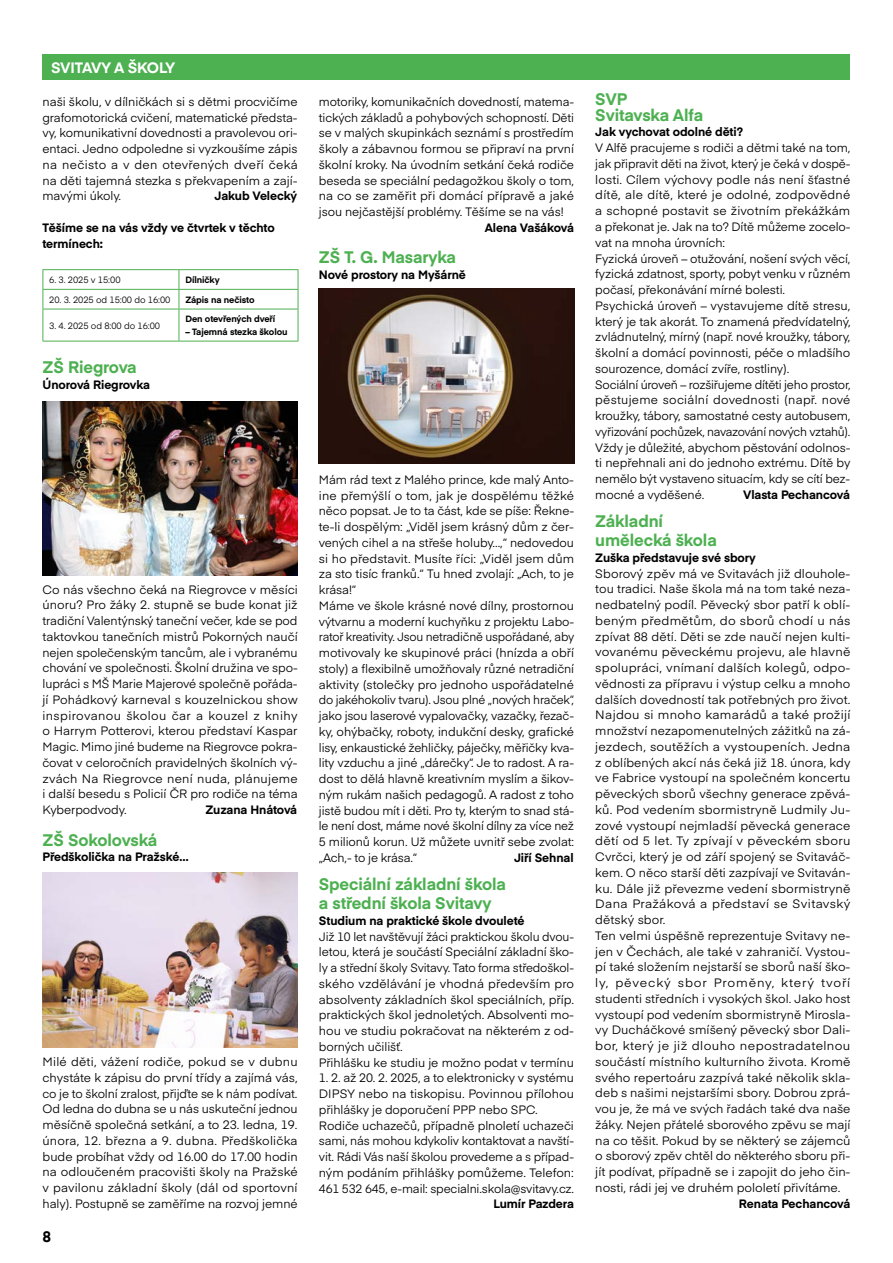
<style>
.page{position:relative;width:893px;height:1263px;background:#fff}
.page>*{position:absolute;margin:0;border:0;box-sizing:border-box;transform-origin:0 0}
.t1{font:700 16.5px/18.8px "Eina 01";letter-spacing:-.005em;color:#4db051}
.t2{font:700 15px "Eina 03";letter-spacing:-.015em;color:#fff}
.t3{font:700 15px "Eina 01";color:#000}
.t4{font:12px/15.8px "Eina 01";letter-spacing:-.005em;color:#000}
.t5{font:700 12px/15.8px "Eina 01";letter-spacing:-.005em;color:#000}
.t6{font:700 9px "Eina 01";letter-spacing:-.005em;color:#000}
.t7{font:9px "Eina 01";letter-spacing:-.005em;color:#000}
</style>
<div class="page">
<div style="left:43px;top:54px;width:807px;height:26px;background:#4db051"></div>
<hr style="left:43px;top:269px;width:136px;height:1px;background:#4db051">
<hr style="left:179px;top:269px;width:119px;height:1px;background:#4db051">
<hr style="left:43px;top:289px;width:136px;height:1px;background:#4db051">
<svg style="left:43px;top:270px;width:1px;height:39px"></svg>
<hr style="left:179px;top:289px;width:119px;height:1px;background:#4db051">
<svg style="left:179px;top:270px;width:1px;height:39px"></svg>
<svg style="left:298px;top:270px;width:1px;height:39px"></svg>
<hr style="left:43px;top:309px;width:136px;height:1px;background:#4db051">
<hr style="left:43px;top:309px;width:1px;height:32px;background:#4db051">
<hr style="left:179px;top:309px;width:119px;height:1px;background:#4db051">
<hr style="left:179px;top:309px;width:1px;height:32px;background:#4db051">
<hr style="left:298px;top:309px;width:1px;height:32px;background:#4db051">
<hr style="left:43px;top:341px;width:136px;height:1px;background:#4db051">
<hr style="left:179px;top:341px;width:119px;height:1px;background:#4db051">
<img style="left:43px;top:401px;width:255px;height:174px">
<img style="left:319px;top:289px;width:255px;height:174px">
<img style="left:43px;top:873px;width:255px;height:174px">
<p class="t2" style="left:51px;top:57px;width:126px">SVITAVY A ŠKOLY</p>
<p class="t4" style="left:43px;top:93px;width:257px;text-align:justify">naši školu, v dílničkách si s dětmi procvičíme grafomotorická cvičení, matematické předsta&shy;vy, komunikativní dovednosti a pravolevou ori&shy;entaci. Jedno odpoledne si vyzkoušíme zápis na nečisto a v den otevřených dveří čeká na děti tajemná stezka s překvapením a zají&shy;mavými úkoly.</p>
<p class="t5" style="left:214px;top:187px;width:84px">Jakub Velecký</p>
<p class="t5" style="left:43px;top:219px;width:234px">Těšíme se na vás vždy ve čtvrtek v těchto termínech:</p>
<p class="t7" style="left:49px;top:273px;width:73px">6. 3. 2025 v 15:00</p>
<p class="t6" style="left:185px;top:273px;width:36px">Dílničky</p>
<p class="t7" style="left:49px;top:293px;width:123px">20. 3. 2025 od 15:00 do 16:00</p>
<p class="t6" style="left:185px;top:293px;width:71px">Zápis na nečisto</p>
<p class="t7" style="left:49px;top:319px;width:112px">3. 4. 2025 od 8:00 do 16:00</p>
<p class="t6" style="left:185px;top:312px;width:92px">Den otevřených dveří</p>
<p class="t6" style="left:185px;top:325px;width:104px">– Tajemná stezka školou</p>
<h1 class="t1" style="left:43px;top:357px;width:96px">ZŠ Riegrova</h1>
<p class="t5" style="left:43px;top:376px;width:109px">Únorová Riegrovka</p>
<p class="t4" style="left:43px;top:580px;width:257px;text-align:justify">Co nás všechno čeká na Riegrovce v měsíci únoru? Pro žáky 2. stupně se bude konat již tradiční Valentýnský taneční večer, kde se pod taktovkou tanečních mistrů Pokorných naučí nejen společenským tancům, ale i vybranému chování ve společnosti. Školní družina ve spo&shy;lupráci s MŠ Marie Majerové společně pořáda&shy;jí Pohádkový karneval s kouzelnickou show inspirovanou školou čar a kouzel z knihy o Harrym Potterovi, kterou představí Kaspar Magic. Mimo jiné budeme na Riegrovce pokra&shy;čovat v celoročních pravidelných školních vý&shy;zvách Na Riegrovce není nuda, plánujeme i další besedu s Policií ČR pro rodiče na téma Kyberpodvody.</p>
<p class="t5" style="left:206px;top:801px;width:93px">Zuzana Hnátová</p>
<h1 class="t1" style="left:43px;top:829px;width:116px">ZŠ Sokolovská</h1>
<p class="t5" style="left:43px;top:848px;width:148px">Předškolička na Pražské…</p>
<p class="t4" style="left:43px;top:1053px;width:257px;text-align:justify">Milé děti, vážení rodiče, pokud se v dubnu chystáte k zápisu do první třídy a zajímá vás, co je to školní zralost, přijďte se k nám podívat.<br>Od ledna do dubna se u nás uskuteční jednou měsíčně společná setkání, a to 23. ledna, 19. února, 12. března a 9. dubna. Předškolička bude probíhat vždy od 16.00 do 17.00 hodin na odloučeném pracovišti školy na Pražské v pavilonu základní školy (dál od sportovní haly). Postupně se zaměříme na rozvoj jemné</p>
<p class="t3" style="left:43px;top:1225px;width:10px">8</p>
<p class="t4" style="left:319px;top:93px;width:257px;text-align:justify">motoriky, komunikačních dovedností, matema&shy;tických základů a pohybových schopností. Děti se v malých skupinkách seznámí s prostředím školy a zábavnou formou se připraví na první školní kroky. Na úvodním setkání čeká rodiče beseda se speciální pedagožkou školy o tom, na co se zaměřit při domácí přípravě a jaké jsou nejčastější problémy. Těšíme se na vás!</p>
<p class="t5" style="left:485px;top:219px;width:91px">Alena Vašáková</p>
<h1 class="t1" style="left:319px;top:247px;width:139px">ZŠ T. G. Masaryka</h1>
<p class="t5" style="left:319px;top:266px;width:149px">Nové prostory na Myšárně</p>
<p class="t4" style="left:319px;top:471px;width:257px">Mám rád text z Malého prince, kde malý Anto&shy;ine přemýšlí o tom, jak je dospělému těžké něco popsat. Je to ta část, kde se píše: Řekne&shy;te-li dospělým: „Viděl jsem krásný dům z čer&shy;vených cihel a na střeše holuby...,“ nedovedou si ho představit. Musíte říci: „Viděl jsem dům za sto tisíc franků.“ Tu hned zvolají: „Ach, to je krása!“<br>Máme ve škole krásné nové dílny, prostornou výtvarnu a moderní kuchyňku z projektu Labo&shy;ratoř kreativity. Jsou netradičně uspořádané, aby motivovaly ke skupinové práci (hnízda a obří stoly) a flexibilně umožňovaly různé netradiční aktivity (stolečky pro jednoho uspořádatelné do jakéhokoliv tvaru). Jsou plné „nových hraček“, jako jsou laserové vypalovačky, vazačky, řezač&shy;ky, ohýbačky, roboty, indukční desky, grafické lisy, enkaustické žehličky, páječky, měřičky kva&shy;lity vzduchu a jiné „dárečky“. Je to radost. A ra&shy;dost to dělá hlavně kreativním myslím a šikov&shy;ným rukám našich pedagogů. A radost z toho jistě budou mít i děti. Pro ty, kterým to snad stá&shy;le není dost, máme nové školní dílny za více než 5 milionů korun. Už můžete uvnitř sebe zvolat: „Ach,- to je krása.“</p>
<p class="t5" style="left:514px;top:849px;width:61px">Jiří Sehnal</p>
<h1 class="t1" style="left:319px;top:874px;width:189px">Speciální základní škola a střední škola Svitavy</h1>
<p class="t5" style="left:319px;top:912px;width:207px">Studium na praktické škole dvouleté</p>
<p class="t4" style="left:319px;top:928px;width:257px">Již 10 let navštěvují žáci praktickou školu dvou&shy;letou, která je součástí Speciální základní ško&shy;ly a střední školy Svitavy. Tato forma středoškol&shy;ského vzdělávání je vhodná především pro absolventy základních škol speciálních, příp. praktických škol jednoletých. Absolventi mo&shy;hou ve studiu pokračovat na některém z od&shy;borných učilišť.<br>Přihlášku ke studiu je možno podat v termínu</p>
<p class="t4" style="left:319px;top:1069px;width:257px">1. 2. až 20. 2. 2025, a to elektronicky v systému DIPSY nebo na tiskopisu. Povinnou přílohou přihlášky je doporučení PPP nebo SPC.<br>Rodiče uchazečů, případně plnoletí uchazeči sami, nás mohou kdykoliv kontaktovat a navští&shy;vit. Rádi Vás naší školou provedeme a s případ&shy;ným podáním přihlášky pomůžeme. Telefon:<br>461 532 645, e-mail: specialni.skola@svitavy.cz.</p>
<p class="t5" style="left:494px;top:1195px;width:82px">Lumír Pazdera</p>
<h1 class="t1" style="left:595px;top:90px;width:109px;line-height:15.8px">SVP<br>Svitavska Alfa</h1>
<p class="t5" style="left:595px;top:124px;width:149px">Jak vychovat odolné děti?</p>
<p class="t4" style="left:595px;top:139px;width:257px">V Alfě pracujeme s rodiči a dětmi také na tom, jak připravit děti na život, který je čeká v dospě&shy;losti. Cílem výchovy podle nás není šťastné dítě, ale dítě, které je odolné, zodpovědné a schopné postavit se životním překážkám a překonat je. Jak na to? Dítě můžeme zocelo&shy;vat na mnoha úrovních:<br>Fyzická úroveň – otužování, nošení svých věcí, fyzická zdatnost, sporty, pobyt venku v různém počasí, překonávání mírné bolesti.<br>Psychická úroveň – vystavujeme dítě stresu, který je tak akorát. To znamená předvídatelný, zvládnutelný, mírný (např. nové kroužky, tábory, školní a domácí povinnosti, péče o mladšího sourozence, domácí zvíře, rostliny).<br>Sociální úroveň – rozšiřujeme dítěti jeho prostor, pěstujeme sociální dovednosti (např. nové kroužky, tábory, samostatné cesty autobusem, vyřizování pochůzek, navazování nových vztahů).<br>Vždy je důležité, abychom pěstování odolnos&shy;ti nepřehnali ani do jednoho extrému. Dítě by nemělo být vystaveno situacím, kdy se cítí bez&shy;mocné a vyděšené.</p>
<p class="t5" style="left:743px;top:486px;width:108px">Vlasta Pechancová</p>
<h1 class="t1" style="left:595px;top:511px;width:123px">Základní umělecká škola</h1>
<p class="t5" style="left:595px;top:549px;width:162px">Zuška představuje své sbory</p>
<p class="t4" style="left:595px;top:564px;width:257px">Sborový zpěv má ve Svitavách již dlouhole&shy;tou tradici. Naše škola má na tom také neza&shy;nedbatelný podíl. Pěvecký sbor patří k oblí&shy;beným předmětům, do sborů chodí u nás zpívat 88 dětí. Děti se zde naučí nejen kulti&shy;vovanému pěveckému projevu, ale hlavně spolupráci, vnímaní dalších kolegů, odpo&shy;vědnosti za přípravu i výstup celku a mnoho dalších dovedností tak potřebných pro život.<br>Najdou si mnoho kamarádů a také prožijí množství nezapomenutelných zážitků na zá&shy;jezdech, soutěžích a vystoupeních. Jedna z oblíbených akcí nás čeká již 18. února, kdy ve Fabrice vystoupí na společném koncertu pěveckých sborů všechny generace zpěvá&shy;ků. Pod vedením sbormistryně Ludmily Ju&shy;zové vystoupí nejmladší pěvecká generace dětí od 5 let. Ty zpívají v pěveckém sboru Cvrčci, který je od září spojený se Svitaváč&shy;kem. O něco starší děti zazpívají ve Svitaván&shy;ku. Dále již převezme vedení sbormistryně Dana Pražáková a představí se Svitavský dětský sbor.<br>Ten velmi úspěšně reprezentuje Svitavy ne&shy;jen v Čechách, ale také v zahraničí. Vystou&shy;pí také složením nejstarší se sborů naší ško&shy;ly, pěvecký sbor Proměny, který tvoří studenti středních i vysokých škol. Jako host vystoupí pod vedením sbormistryně Mirosla&shy;vy Ducháčkové smíšený pěvecký sbor Dali&shy;bor, který je již dlouho nepostradatelnou součástí místního kulturního života. Kromě svého repertoáru zazpívá také několik skla&shy;deb s našimi nejstaršími sbory. Dobrou zprá&shy;vou je, že má ve svých řadách také dva naše žáky. Nejen přátelé sborového zpěvu se mají na co těšit. Pokud by se některý se zájemců o sborový zpěv chtěl do některého sboru při&shy;jít podívat, případně se i zapojit do jeho čin&shy;nosti, rádi jej ve druhém pololetí přivítáme.</p>
<p class="t5" style="left:739px;top:1195px;width:113px">Renata Pechancová</p>
</div>
